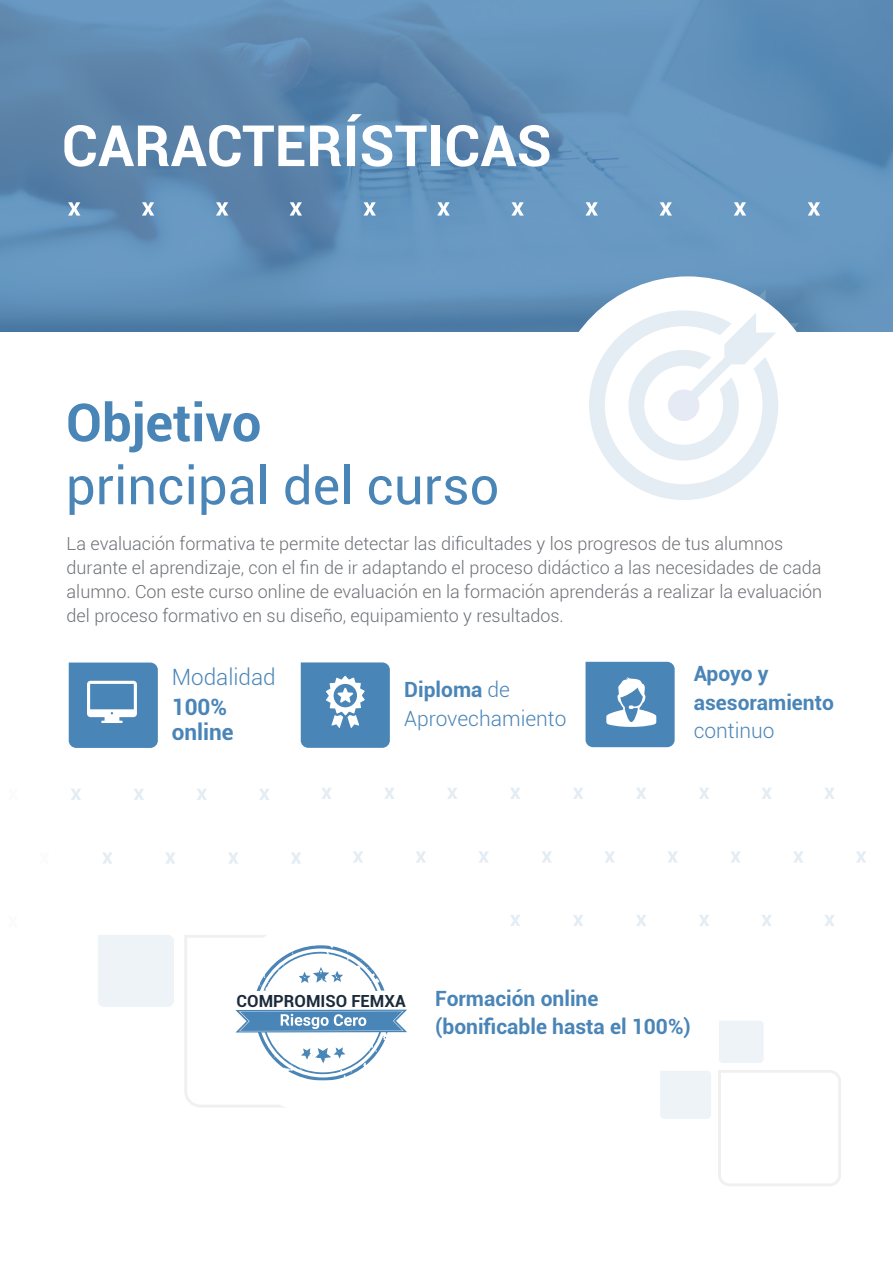
<style>
.page{position:relative;width:893px;height:1263px;background:#fff}
.page>*{position:absolute;margin:0;border:0;box-sizing:border-box;transform-origin:0 0}
.t1{font:700 57px "Roboto";color:#fff}
.t2{font:52.5px "Roboto";color:#4a85b7}
.t3{font:700 52.5px "Roboto";color:#4a85b7}
.t4{font:700 22.5px "Roboto";color:#4a85b7}
.t5{font:300 22.5px "Roboto";color:#4a85b7}
.t6{font:700 21px "Roboto";color:#4a85b7}
.t7{font:300 21px/28.5px "Roboto";color:#4a85b7}
.t8{font:300 18px/24px "Roboto";color:#6c7075}
.t9{font:700 16.65px "Roboto";color:#1c2b3b}
.s1{font-weight:700}
</style>
<div class="page">
<svg style="left:0;top:0;width:893px;height:332px;background:#608eb7"></svg>
<svg style="left:68px;top:202px;width:12px;height:14px"></svg>
<svg style="left:142px;top:202px;width:12px;height:14px"></svg>
<svg style="left:216px;top:202px;width:12px;height:14px"></svg>
<svg style="left:290px;top:202px;width:12px;height:14px"></svg>
<svg style="left:363px;top:202px;width:13px;height:14px"></svg>
<svg style="left:437px;top:202px;width:13px;height:14px"></svg>
<svg style="left:585px;top:202px;width:13px;height:14px"></svg>
<svg style="left:511px;top:202px;width:13px;height:14px"></svg>
<svg style="left:808px;top:202px;width:12px;height:14px"></svg>
<svg style="left:734px;top:202px;width:12px;height:14px"></svg>
<svg style="left:660px;top:202px;width:12px;height:14px"></svg>
<svg style="left:69px;top:662px;width:89px;height:86px;background:#5f93bf"></svg>
<svg style="left:586px;top:662px;width:89px;height:85px;background:#6497c1"></svg>
<svg style="left:301px;top:662px;width:89px;height:86px;background:#6194c0"></svg>
<svg style="left:660px;top:1021px;width:181px;height:165px"></svg>
<div style="left:553px;top:276px;width:269px;height:270px;background:#fff;border-radius:50%"></div>
<svg style="left:589px;top:290px;width:210px;height:210px"></svg>
<div style="left:668px;top:389px;width:31px;height:32px;background:#e6eaf4;border-radius:50%"></div>
<svg style="left:825px;top:915px;width:9px;height:11px"></svg>
<svg style="left:762px;top:915px;width:10px;height:11px"></svg>
<svg style="left:699px;top:915px;width:10px;height:11px"></svg>
<svg style="left:636px;top:915px;width:10px;height:11px"></svg>
<svg style="left:825px;top:788px;width:9px;height:11px"></svg>
<svg style="left:762px;top:788px;width:10px;height:11px"></svg>
<svg style="left:699px;top:788px;width:10px;height:11px"></svg>
<svg style="left:636px;top:788px;width:10px;height:11px"></svg>
<svg style="left:573px;top:915px;width:10px;height:11px"></svg>
<svg style="left:573px;top:788px;width:10px;height:11px"></svg>
<svg style="left:856px;top:851px;width:10px;height:12px"></svg>
<svg style="left:793px;top:851px;width:10px;height:12px"></svg>
<svg style="left:731px;top:851px;width:10px;height:12px"></svg>
<svg style="left:605px;top:851px;width:10px;height:12px"></svg>
<svg style="left:668px;top:851px;width:10px;height:12px"></svg>
<svg style="left:510px;top:915px;width:10px;height:11px"></svg>
<svg style="left:447px;top:788px;width:10px;height:11px"></svg>
<svg style="left:510px;top:788px;width:10px;height:11px"></svg>
<svg style="left:384px;top:788px;width:10px;height:11px"></svg>
<svg style="left:322px;top:788px;width:10px;height:11px"></svg>
<svg style="left:416px;top:851px;width:10px;height:12px"></svg>
<svg style="left:479px;top:851px;width:10px;height:12px"></svg>
<svg style="left:542px;top:851px;width:10px;height:12px"></svg>
<svg style="left:353px;top:851px;width:10px;height:12px"></svg>
<svg style="left:259px;top:789px;width:10px;height:11px"></svg>
<svg style="left:197px;top:789px;width:10px;height:11px"></svg>
<svg style="left:134px;top:789px;width:10px;height:11px"></svg>
<svg style="left:71px;top:789px;width:10px;height:11px"></svg>
<svg style="left:291px;top:852px;width:10px;height:12px"></svg>
<svg style="left:228px;top:852px;width:10px;height:12px"></svg>
<svg style="left:102px;top:852px;width:10px;height:12px"></svg>
<svg style="left:165px;top:852px;width:10px;height:12px"></svg>
<div style="left:98px;top:935px;width:76px;height:72px;background:#edf3f7"></div>
<svg style="left:184px;top:935px;width:223px;height:172px"></svg>
<p class="t1" style="left:62px;top:106px;width:492px">CARACTERÍSTICAS</p>
<p class="t3" style="left:66px;top:385px;width:197px">Objetivo</p>
<p class="t2" style="left:66px;top:449px;width:435px">principal del curso</p>
<p class="t8" style="left:67px;top:531px;width:757px">La evaluación formativa te permite detectar las dificultades y los progresos de tus alumnos durante el aprendizaje, con el fin de ir adaptando el proceso didáctico a las necesidades de cada alumno. Con este curso online de evaluación en la formación aprenderás a realizar la evaluación del proceso formativo en su diseño, equipamiento y resultados.</p>
<p class="t5" style="left:172px;top:661px;width:105px">Modalidad</p>
<p class="t4" style="left:172px;top:691px;width:57px">100%</p>
<p class="t4" style="left:172px;top:716px;width:63px">online</p>
<p class="t7" style="left:404px;top:675px;width:164px"><span class="s1">Diploma</span> de<br>Aprovechamiento</p>
<p class="t6" style="left:694px;top:659px;width:76px">Apoyo y</p>
<p class="t6" style="left:694px;top:687px;width:142px">asesoramiento</p>
<p class="t7" style="left:694px;top:716px;width:82px">continuo</p>
<p class="t9" style="left:237px;top:989px;width:171px">COMPROMISO FEMXA</p>
<p class="t6" style="left:435px;top:983px;width:165px">Formación online</p>
<p class="t6" style="left:435px;top:1012px;width:257px">(bonificable hasta el 100%)</p>
</div>
